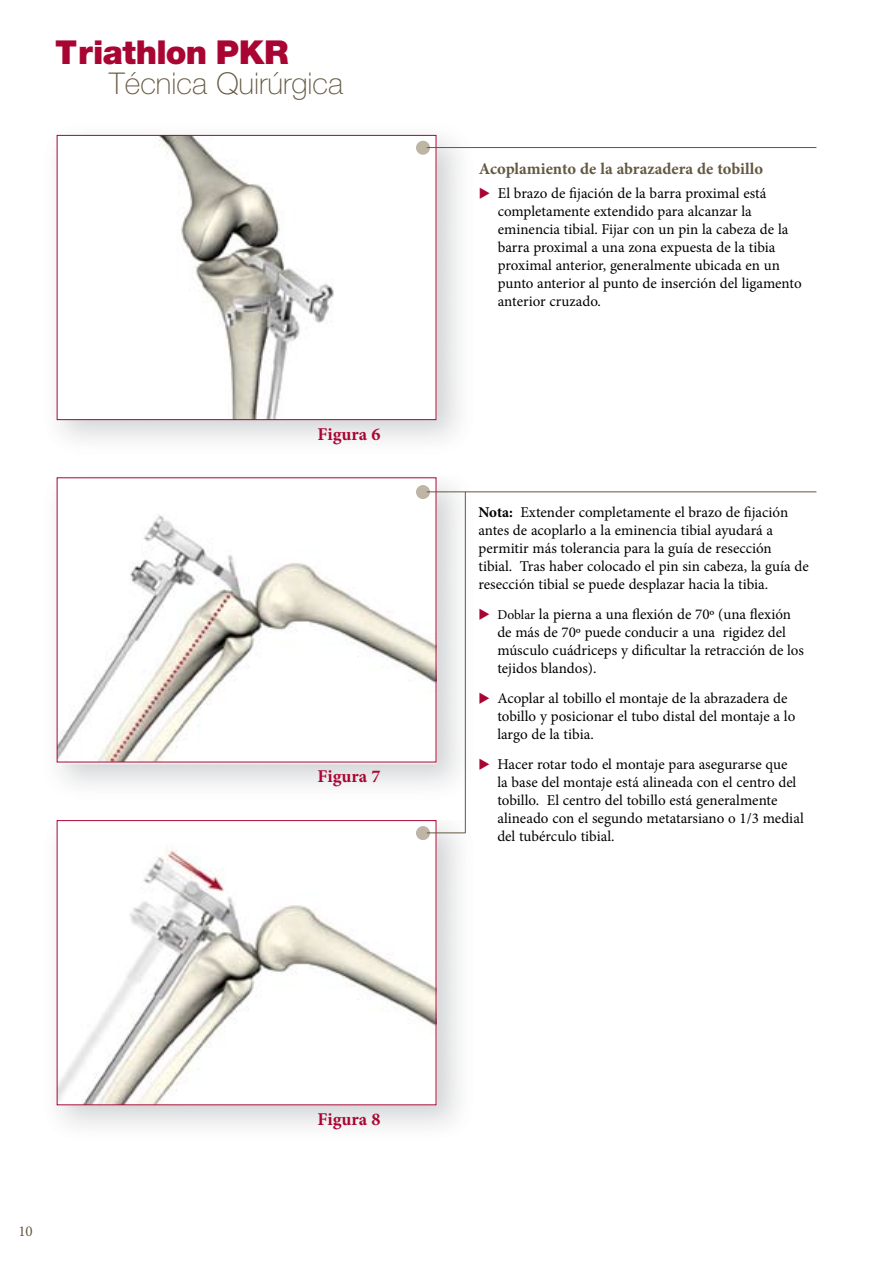
<style>
.page{position:relative;width:893px;height:1263px;background:#fff}
.page>*{position:absolute;margin:0;border:0;box-sizing:border-box;transform-origin:0 0}
.t1{font:900 33px "Helvetica Neue";letter-spacing:-.02em;color:#a90533}
.t2{font:100 30px "Helvetica Neue";color:#645841}
.t3{font:700 18px "Minion Pro";color:#a90533}
.t4{font:700 16.5px "Minion Pro";color:#645841}
.t5{font:15px/18px "Minion Pro";color:#000}
.t6{font:15px "Minion Pro";color:#645841}
.s1{color:#a90533}
.s2{font-weight:700}
.s3{font-size:13.5px}
</style>
<div class="page">
<img style="left:56px;top:819px;width:410px;height:307px">
<img style="left:56px;top:477px;width:430px;height:342px">
<img style="left:56px;top:134px;width:415px;height:306px">
<img style="left:59px;top:137px;width:375px;height:281px">
<div style="left:57px;top:135px;width:379px;height:285px;border:1px solid #a90533"></div>
<img style="left:59px;top:479px;width:375px;height:281px">
<img style="left:59px;top:822px;width:375px;height:281px">
<div style="left:57px;top:820px;width:379px;height:285px;border:1px solid #a90533"></div>
<div style="left:416px;top:141px;width:14px;height:14px;background:#beb5a5;border-radius:50%"></div>
<hr style="left:427px;top:147px;width:389px;height:1px;background:#645841">
<div style="left:416px;top:826px;width:14px;height:14px;background:#beb5a5;border-radius:50%"></div>
<hr style="left:427px;top:833px;width:38px;height:1px;background:#645841">
<hr style="left:465px;top:492px;width:1px;height:341px;background:#645841">
<div style="left:416px;top:485px;width:14px;height:14px;background:#beb5a5;border-radius:50%"></div>
<hr style="left:427px;top:492px;width:389px;height:1px;background:#645841">
<h1 class="t1" style="left:55px;top:32px;width:235px">Triathlon PKR</h1>
<h2 class="t2" style="left:109px;top:66px;width:235px">Técnica Quirúrgica</h2>
<p class="t3" style="left:317px;top:421px;width:65px">Figura 6</p>
<p class="t3" style="left:317px;top:764px;width:65px">Figura 7</p>
<p class="t4" style="left:479px;top:157px;width:286px">Acoplamiento de la abrazadera de tobillo</p>
<p class="t5" style="left:498px;top:184px;width:305px;text-indent:-19px"><span class="s1">◆</span> El brazo de fijación de la barra proximal está completamente extendido para alcanzar la eminencia tibial. Fijar con un pin la cabeza de la barra proximal a una zona expuesta de la tibia proximal anterior, generalmente ubicada en un punto anterior al punto de inserción del ligamento anterior cruzado.</p>
<p class="t5" style="left:478px;top:503px;width:332px"><span class="s2">Nota:</span> Extender completamente el brazo de fijación antes de acoplarlo a la eminencia tibial ayudará a permitir más tolerancia para la guía de resección<br>tibial. Tras haber colocado el pin sin cabeza, la guía de resección tibial se puede desplazar hacia la tibia.</p>
<p class="t5" style="left:497px;top:605px;width:308px;text-indent:-19px"><span class="s1">◆</span> <span class="s3">Doblar</span> la pierna a una flexión de 70º (una flexión de más de 70º puede conducir a una rigidez del músculo cuádriceps y dificultar la retracción de los tejidos blandos).</p>
<p class="t5" style="left:497px;top:689px;width:299px;text-indent:-19px"><span class="s1">◆</span> Acoplar al tobillo el montaje de la abrazadera de tobillo y posicionar el tubo distal del montaje a lo largo de la tibia.</p>
<p class="t5" style="left:497px;top:755px;width:308px;text-indent:-19px"><span class="s1">◆</span> Hacer rotar todo el montaje para asegurarse que<br>la base del montaje está alineada con el centro del tobillo. El centro del tobillo está generalmente alineado con el segundo metatarsiano o 1/3 medial del tubérculo tibial.</p>
<p class="t6" style="left:18px;top:1221px;width:16px">10</p>
<p class="t3" style="left:317px;top:1106px;width:65px">Figura 8</p>
</div>
